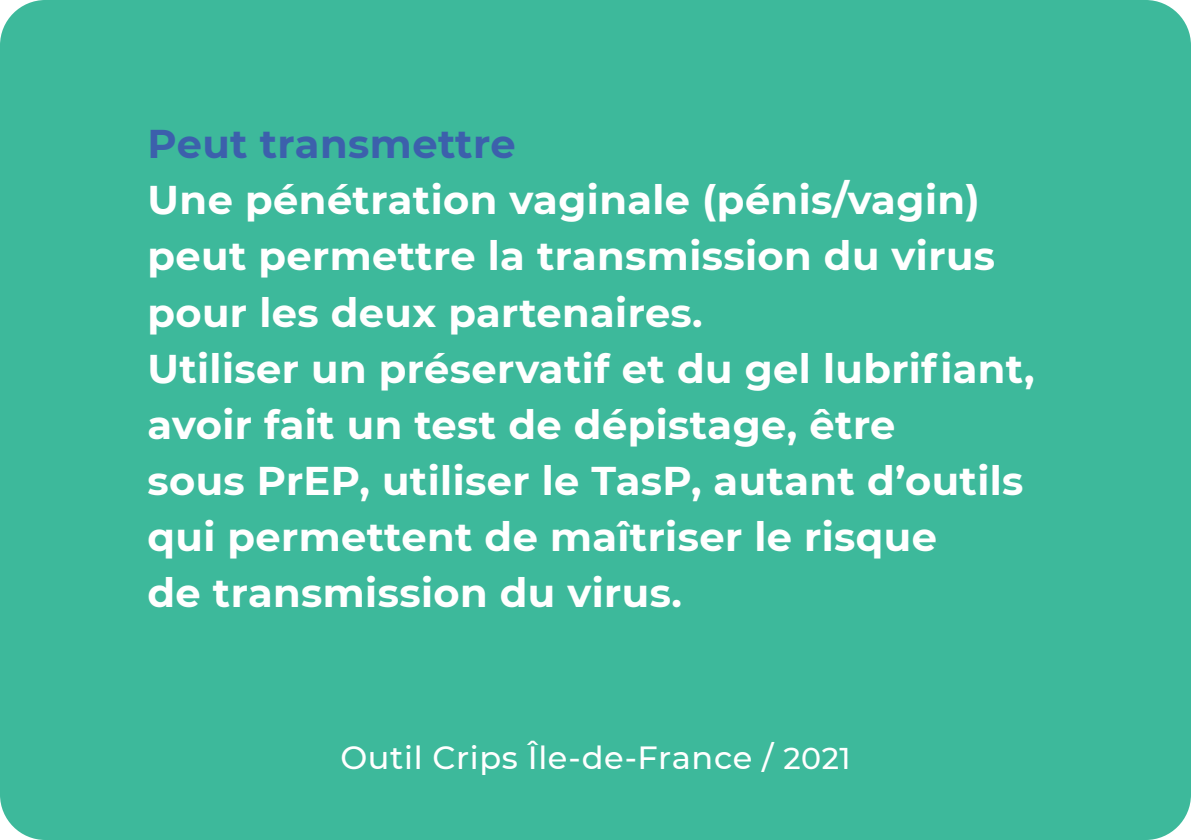
<style>
.page{position:relative;width:1191px;height:840px;background:#fff}
.page>*{position:absolute;margin:0;border:0;box-sizing:border-box;transform-origin:0 0}
.texte{font:700 40px/56px "Montserrat";letter-spacing:.01em;color:#fff}
.texte-2{font:700 40px "Montserrat";letter-spacing:.01em;color:#3c60ac}
.t1{font:500 32px "Montserrat";letter-spacing:.02em;color:#fff}
.s1{font-size:30px}
</style>
<div class="page">
<div style="left:0;top:0;width:1191px;height:839px;background:#3db99b;border-radius:45px"></div>
<p class="texte-2" style="left:147px;top:115px;width:370px">Peut transmettre</p>
<p class="texte" style="left:147px;top:170px;width:849px">Une pénétration vaginale (pénis/vagin) peut permettre la transmission du virus pour les deux partenaires.</p>
<p class="texte" style="left:147px;top:338px;width:888px">Utiliser un préservatif et du gel lubrifiant, avoir fait un test de dépistage, être<br>sous PrEP, utiliser le TasP, autant d’outils qui permettent de maîtriser le risque<br>de transmission du virus.</p>
<p class="t1" style="left:340px;top:734px;width:512px">Outil Crips Île-de-France / <span class="s1">2021</span></p>
</div>
